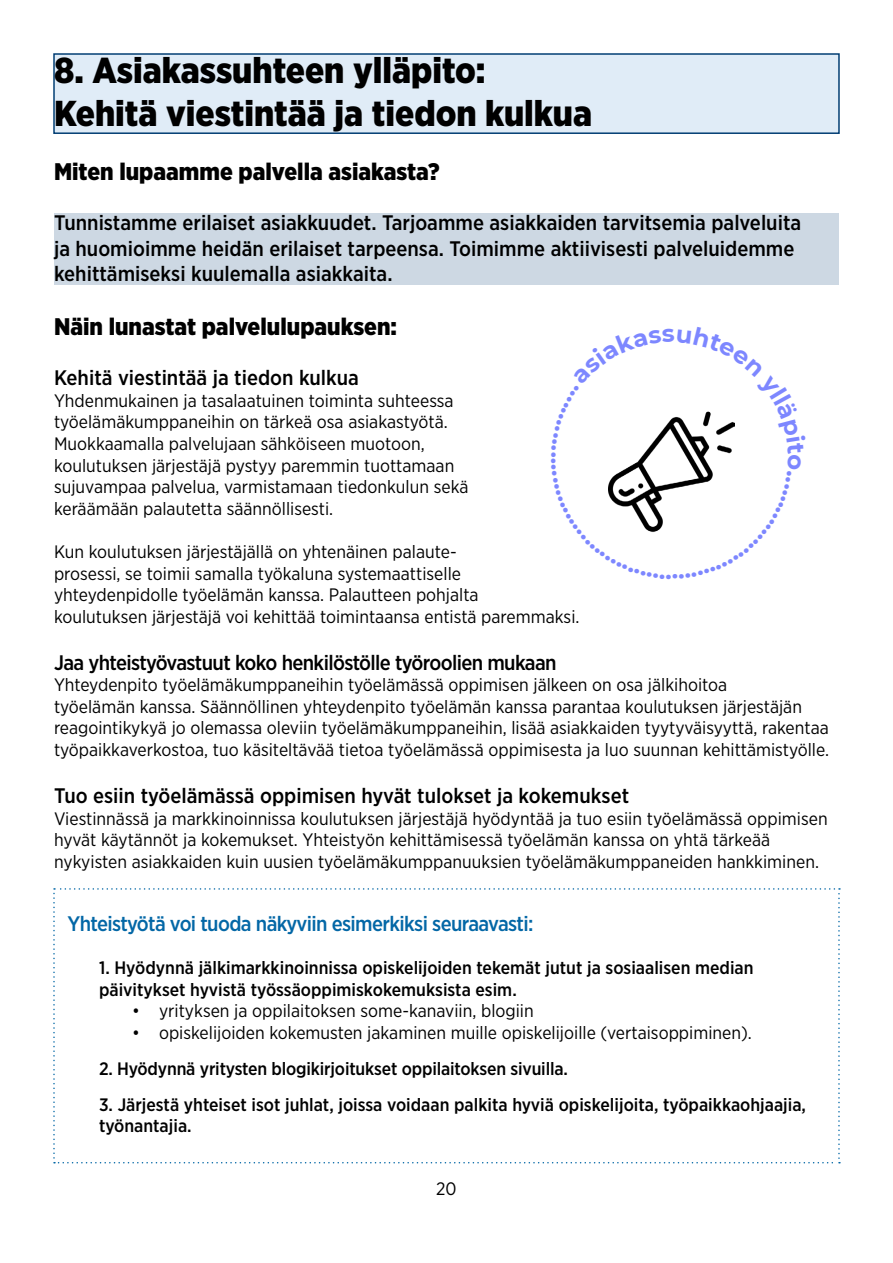
<style>
.page{position:relative;width:893px;height:1263px;background:#fff}
.page>*{position:absolute;margin:0;border:0;box-sizing:border-box;transform-origin:0 0}
.t1{font:900 36px/43.2px "Gotham Narrow";color:#000}
.t2{font:900 24px "Gotham Narrow";color:#000}
.t3{font:500 21px/25.2px "Gotham Narrow";color:#000}
.t4{font:500 21px "Gotham Narrow";letter-spacing:-.03em;color:#000}
.t5{font:500 21px "Gotham Narrow";letter-spacing:-.03em;color:#0367a6}
.t6{font:18px/21.6px "Gotham Narrow";color:#000}
.t7{font:500 18px/21.6px "Gotham Narrow";color:#000}
</style>
<div class="page">
<div style="left:53px;top:53px;width:787px;height:81px;background:#e0ecf7;border:2px solid #023e73"></div>
<div style="left:54px;top:214px;width:785px;height:71px;background:#cdd8e3"></div>
<svg style="left:53px;top:888px;width:787px;height:275px"></svg>
<svg style="left:608px;top:411px;width:127px;height:121px"></svg>
<h1 class="t1" style="left:54px;top:48px;width:540px">8. Asiakassuhteen ylläpito:<br>Kehitä viestintää ja tiedon kulkua</h1>
<h2 class="t2" style="left:54px;top:156px;width:387px">Miten lupaamme palvella asiakasta?</h2>
<p class="t3" style="left:54px;top:210px;width:749px">Tunnistamme erilaiset asiakkuudet. Tarjoamme asiakkaiden tarvitsemia palveluita ja huomioimme heidän erilaiset tarpeensa. Toimimme aktiivisesti palveluidemme kehittämiseksi kuulemalla asiakkaita.</p>
<h2 class="t2" style="left:54px;top:311px;width:345px">Näin lunastat palvelulupauksen:</h2>
<p class="t3" style="left:54px;top:365px;width:306px">Kehitä viestintää ja tiedon kulkua</p>
<p class="t6" style="left:54px;top:389px;width:416px">Yhdenmukainen ja tasalaatuinen toiminta suhteessa työelämäkumppaneihin on tärkeä osa asiakastyötä.<br>Muokkaamalla palvelujaan sähköiseen muotoon, koulutuksen järjestäjä pystyy paremmin tuottamaan sujuvampaa palvelua, varmistamaan tiedonkulun sekä keräämään palautetta säännöllisesti.</p>
<p class="t6" style="left:54px;top:541px;width:527px">Kun koulutuksen järjestäjällä on yhtenäinen palaute-<br>prosessi, se toimii samalla työkaluna systemaattiselle yhteydenpidolle työelämän kanssa. Palautteen pohjalta<br>koulutuksen järjestäjä voi kehittää toimintaansa entistä paremmaksi.</p>
<p class="t4" style="left:54px;top:649px;width:504px">Jaa yhteistyövastuut koko henkilöstölle työroolien mukaan</p>
<p class="t6" style="left:54px;top:674px;width:777px">Yhteydenpito työelämäkumppaneihin työelämässä oppimisen jälkeen on osa jälkihoitoa<br>työelämän kanssa. Säännöllinen yhteydenpito työelämän kanssa parantaa koulutuksen järjestäjän reagointikykyä jo olemassa oleviin työelämäkumppaneihin, lisää asiakkaiden tyytyväisyyttä, rakentaa työpaikkaverkostoa, tuo käsiteltävää tietoa työelämässä oppimisesta ja luo suunnan kehittämistyölle.</p>
<p class="t3" style="left:54px;top:783px;width:577px">Tuo esiin työelämässä oppimisen hyvät tulokset ja kokemukset</p>
<p class="t6" style="left:54px;top:807px;width:775px">Viestinnässä ja markkinoinnissa koulutuksen järjestäjä hyödyntää ja tuo esiin työelämässä oppimisen hyvät käytännöt ja kokemukset. Yhteistyön kehittämisessä työelämän kanssa on yhtä tärkeää nykyisten asiakkaiden kuin uusien työelämäkumppanuuksien työelämäkumppaneiden hankkiminen.</p>
<p class="t5" style="left:68px;top:910px;width:467px">Yhteistyötä voi tuoda näkyviin esimerkiksi seuraavasti:</p>
<p class="t7" style="left:99px;top:956px;width:656px">1. Hyödynnä jälkimarkkinoinnissa opiskelijoiden tekemät jutut ja sosiaalisen median päivitykset hyvistä työssäoppimiskokemuksista esim.</p>
<p class="t6" style="left:132px;top:1000px;width:403px">• yrityksen ja oppilaitoksen some-kanaviin, blogiin</p>
<p class="t6" style="left:132px;top:1021px;width:621px">• opiskelijoiden kokemusten jakaminen muille opiskelijoille (vertaisoppiminen).</p>
<p class="t7" style="left:99px;top:1057px;width:470px">2. Hyödynnä yritysten blogikirjoitukset oppilaitoksen sivuilla.</p>
<p class="t7" style="left:99px;top:1093px;width:709px">3. Järjestä yhteiset isot juhlat, joissa voidaan palkita hyviä opiskelijoita, työpaikkaohjaajia, työnantajia.</p>
<p class="t6" style="left:436px;top:1177px;width:22px">20</p>
</div>
